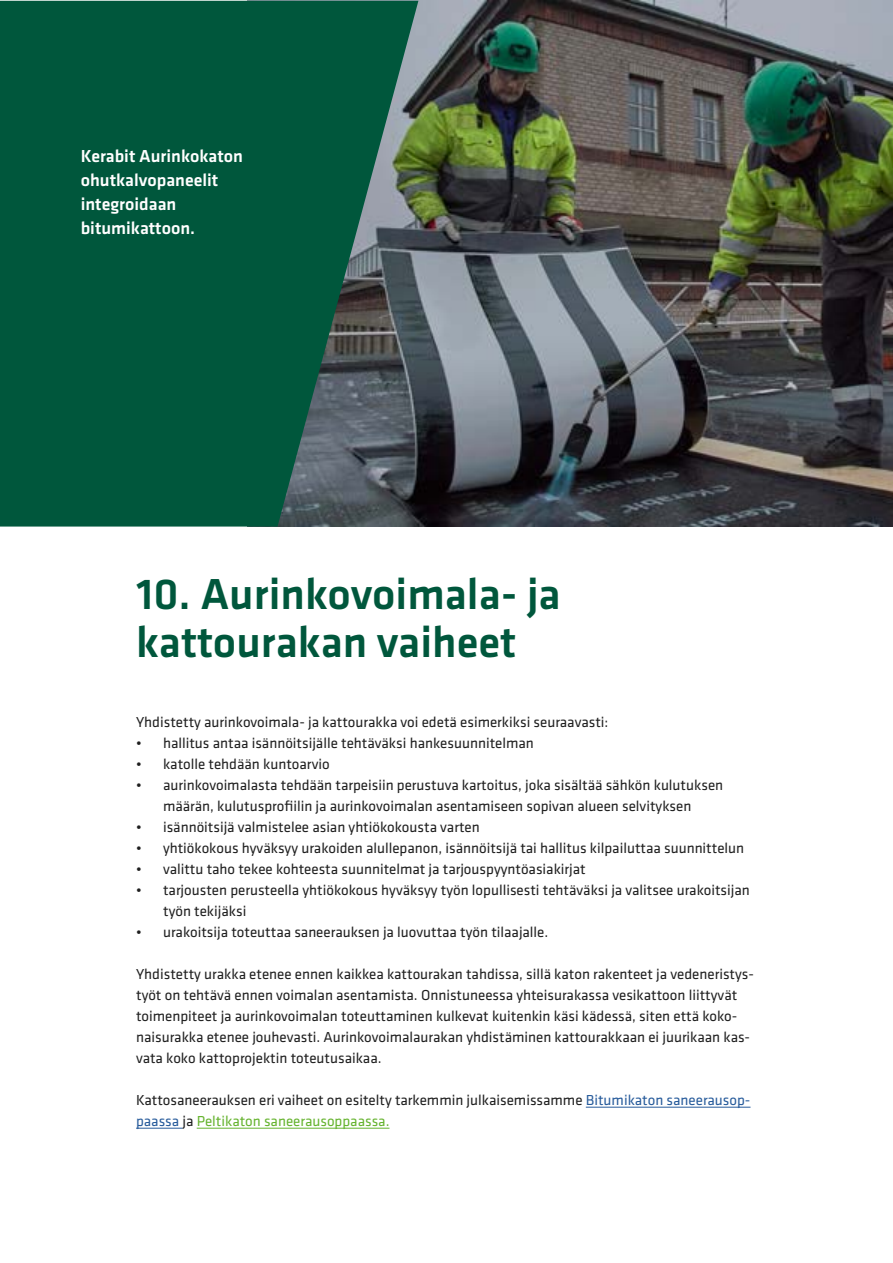
<style>
.page{position:relative;width:893px;height:1263px;background:#fff}
.page>*{position:absolute;margin:0;border:0;box-sizing:border-box;transform-origin:0 0}
.t1{font:500 45px/48px "Klavika";color:#00573c}
.t2{font:500 18px/24px "Klavika";color:#fff}
.t3{font:15px/21px "Klavika";color:#1f1f1f}
.s1{color:#275b9b}
.s2{color:#65b32e}
</style>
<div class="page">
<img style="left:248px;top:0;width:645px;height:526px">
<hr style="left:586px;top:1107px;width:164px;height:1px;background:#275b9b">
<hr style="left:136px;top:1128px;width:46px;height:1px;background:#275b9b">
<hr style="left:197px;top:1128px;width:192px;height:1px;background:#65b32e">
<svg style="left:0;top:1px;width:418px;height:525px;background:#0f5943"></svg>
<p class="t2" style="left:81px;top:144px;width:164px">Kerabit Aurinkokaton ohutkalvopaneelit integroidaan bitumikattoon.</p>
<h1 class="t1" style="left:136px;top:571px;width:426px">10. Aurinkovoimala- ja kattourakan vaiheet</h1>
<p class="t3" style="left:136px;top:712px;width:474px">Yhdistetty aurinkovoimala- ja kattourakka voi edetä esimerkiksi seuraavasti:</p>
<p class="t3" style="left:136px;top:733px;width:399px">• hallitus antaa isännöitsijälle tehtäväksi hankesuunnitelman</p>
<p class="t3" style="left:136px;top:754px;width:195px">• katolle tehdään kuntoarvio</p>
<p class="t3" style="left:136px;top:775px;width:589px;text-align:center">• aurinkovoimalasta tehdään tarpeisiin perustuva kartoitus, joka sisältää sähkön kulutuksen määrän, kulutusprofiilin ja aurinkovoimalan asentamiseen sopivan alueen selvityksen</p>
<p class="t3" style="left:136px;top:817px;width:345px">• isännöitsijä valmistelee asian yhtiökokousta varten</p>
<p class="t3" style="left:136px;top:838px;width:610px">• yhtiökokous hyväksyy urakoiden alullepanon, isännöitsijä tai hallitus kilpailuttaa suunnittelun</p>
<p class="t3" style="left:136px;top:859px;width:451px">• valittu taho tekee kohteesta suunnitelmat ja tarjouspyyntöasiakirjat</p>
<p class="t3" style="left:163px;top:880px;width:588px;text-indent:-27px">• tarjousten perusteella yhtiökokous hyväksyy työn lopullisesti tehtäväksi ja valitsee urakoitsijan työn tekijäksi</p>
<p class="t3" style="left:136px;top:922px;width:414px">• urakoitsija toteuttaa saneerauksen ja luovuttaa työn tilaajalle.</p>
<p class="t3" style="left:136px;top:964px;width:619px">Yhdistetty urakka etenee ennen kaikkea kattourakan tahdissa, sillä katon rakenteet ja vedeneristys&shy;työt on tehtävä ennen voimalan asentamista. Onnistuneessa yhteisurakassa vesikattoon liittyvät toimenpiteet ja aurinkovoimalan toteuttaminen kulkevat kuitenkin käsi kädessä, siten että koko&shy;naisurakka etenee jouhevasti. Aurinkovoimalaurakan yhdistäminen kattourakkaan ei juurikaan kas&shy;vata koko kattoprojektin toteutusaikaa.</p>
<p class="t3" style="left:136px;top:1090px;width:616px">Kattosaneerauksen eri vaiheet on esitelty tarkemmin julkaisemissamme <span class="s1">Bitumikaton saneerausop&shy;paassa</span> ja <span class="s2">Peltikaton saneerausoppaassa.</span></p>
</div>
